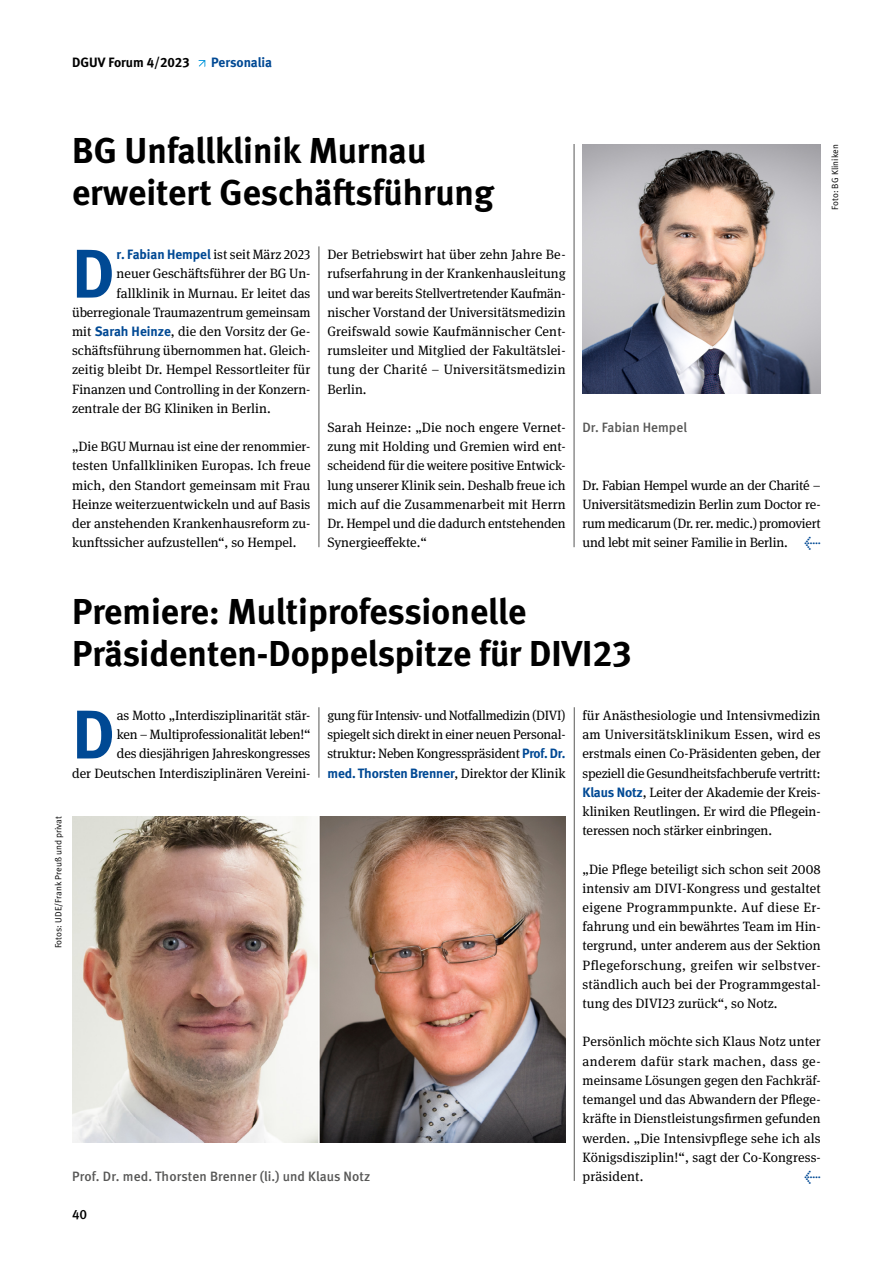
<style>
.page{position:relative;width:893px;height:1263px;background:#fff}
.page>*{position:absolute;margin:0;border:0;box-sizing:border-box;transform-origin:0 0}
.Fließtext_Initial_bo{font:700 68.7px "DGUV Meta";color:#004994}
.t1{font:700 36px/42px "DGUV Meta";color:#000}
.Fließtext_book_9pt{font:13.5px/19.2px "DGUV Meta Serif";color:#000;text-align:justify}
.Fließtext_Initial_bo-2{font:13.5px/19.2px "DGUV Meta Serif";letter-spacing:-.005em;color:#000;text-align:justify}
.Bildunterschrift{font:500 13.5px "DGUV Meta";letter-spacing:.01em;color:#575756}
.t2{font:700 13.5px "DGUV Meta";color:#000}
.t3{font:700 13.5px "DGUV Meta";letter-spacing:-.005em;color:#004994}
.t4{font:500 13.5px "DGUV Meta";color:#000}
.t5{font:500 13.5px "DGUV Meta";color:#004994}
.t6{font:9px "DGUV Meta";letter-spacing:.01em;color:#000}
.s1{font-family:"DGUV Meta";font-weight:700;color:#004994}
.s2{font-family:"DGUV Meta";font-weight:500;color:#004994}
</style>
<div class="page">
<svg style="left:198px;top:60px;width:7px;height:7px"></svg>
<img style="left:583px;top:144px;width:238px;height:250px">
<hr style="left:319px;top:246px;width:1px;height:301px;background:#575756">
<hr style="left:319px;top:707px;width:1px;height:71px;background:#575756">
<img style="left:72px;top:816px;width:494px;height:326px">
<hr style="left:574px;top:144px;width:1px;height:403px;background:#575756">
<hr style="left:574px;top:707px;width:1px;height:474px;background:#575756">
<h1 class="t2" style="left:72px;top:54px;width:119px">DGUV Forum 4/2023</h1>
<h2 class="t3" style="left:211px;top:54px;width:62px">Personalia</h2>
<h3 class="t1" style="left:72px;top:131px;width:423px">BG Unfallklinik Murnau erweitert Geschäftsführung</h3>
<p class="Fließtext_Initial_bo" style="left:72px;top:233px;width:44px">D</p>
<p class="Fließtext_Initial_bo-2" style="left:117px;top:245px;width:195px"><span class="s1">r. Fabian Hempel</span> ist seit März 2023</p>
<p class="Fließtext_Initial_bo-2" style="left:117px;top:264px;width:195px">neuer Geschäftsführer der BG Un-</p>
<p class="Fließtext_Initial_bo-2" style="left:117px;top:284px;width:195px">fallklinik in Murnau. Er leitet das</p>
<p class="Fließtext_Initial_bo-2" style="left:72px;top:303px;width:240px">überregionale Traumazentrum gemeinsam</p>
<p class="Fließtext_Initial_bo-2" style="left:72px;top:322px;width:240px">mit <span class="s1">Sarah Heinze</span>, die den Vorsitz der Ge-</p>
<p class="Fließtext_Initial_bo-2" style="left:72px;top:341px;width:240px">schäftsführung übernommen hat. Gleich-</p>
<p class="Fließtext_Initial_bo-2" style="left:72px;top:360px;width:240px">zeitig bleibt Dr. Hempel Ressortleiter für</p>
<p class="Fließtext_Initial_bo-2" style="left:72px;top:380px;width:240px">Finanzen und Controlling in der Konzern-</p>
<p class="Fließtext_Initial_bo-2" style="left:72px;top:399px;width:200px">zentrale der BG Kliniken in Berlin.</p>
<p class="Fließtext_book_9pt" style="left:72px;top:437px;width:240px">„Die BGU Murnau ist eine der renommier&shy;testen Unfallkliniken Europas. Ich freue mich, den Standort gemeinsam mit Frau Heinze weiterzuentwickeln und auf Basis der anstehenden Krankenhausreform zu&shy;kunftssicher aufzustellen“, so Hempel.</p>
<p class="Fließtext_book_9pt" style="left:327px;top:245px;width:240px">Der Betriebswirt hat über zehn Jahre Be&shy;rufserfahrung in der Krankenhausleitung und war bereits Stellvertretender Kaufmän&shy;nischer Vorstand der Universitätsmedizin Greifswald sowie Kaufmännischer Cent&shy;rumsleiter und Mitglied der Fakultätslei&shy;tung der Charité – Universitätsmedizin Berlin.</p>
<p class="Fließtext_book_9pt" style="left:327px;top:418px;width:240px">Sarah Heinze: „Die noch engere Vernet&shy;zung mit Holding und Gremien wird ent&shy;scheidend für die weitere positive Entwick&shy;lung unserer Klinik sein. Deshalb freue ich mich auf die Zusammenarbeit mit Herrn Dr. Hempel und die dadurch entstehenden Synergieeffekte.“</p>
<p class="t6" style="left:830px;top:210px;width:67px;rotate:-90deg">Foto: BG Kliniken</p>
<p class="Bildunterschrift" style="left:583px;top:419px;width:106px">Dr. Fabian Hempel</p>
<p class="Fließtext_book_9pt" style="left:583px;top:476px;width:240px">Dr. Fabian Hempel wurde an der Charité – Universitätsmedizin Berlin zum Doctor re&shy;rum medicarum (Dr. rer. medic.) promoviert und lebt mit seiner Familie in Berlin. <span class="s2">←</span></p>
<h3 class="t1" style="left:72px;top:592px;width:561px">Premiere: Multiprofessionelle<br>Präsidenten-Doppelspitze für DIVI23</h3>
<p class="t6" style="left:53px;top:948px;width:134px;rotate:-90deg">Fotos: UDE/Frank Preuß und privat</p>
<p class="Fließtext_Initial_bo-2" style="left:72px;top:706px;width:240px;text-align:right">as Motto „Interdisziplinarität stär-<br>ken – Multiprofessionalität leben!“<br>des diesjährigen Jahreskongresses<br>der Deutschen Interdisziplinären Vereini-</p>
<p class="Fließtext_Initial_bo-2" style="left:327px;top:706px;width:240px">gung für Intensiv- und Notfallmedizin (DIVI) spiegelt sich direkt in einer neuen Personal&shy;struktur: Neben Kongresspräsident <span class="s1">Prof. Dr. med. Thorsten Brenner</span>, Direktor der Klinik</p>
<p class="Fließtext_Initial_bo-2" style="left:583px;top:706px;width:240px">für Anästhesiologie und Intensivmedizin am Universitätsklinikum Essen, wird es erstmals einen Co-Präsidenten geben, der speziell die Gesundheitsfachberufe vertritt:<br><span class="s1">Klaus Notz</span>, Leiter der Akademie der Kreis&shy;kliniken Reutlingen. Er wird die Pflegein&shy;teressen noch stärker einbringen.</p>
<p class="Fließtext_book_9pt" style="left:583px;top:860px;width:240px">„Die Pflege beteiligt sich schon seit 2008 intensiv am DIVI-Kongress und gestaltet eigene Programmpunkte. Auf diese Er&shy;fahrung und ein bewährtes Team im Hin&shy;tergrund, unter anderem aus der Sektion Pflegeforschung, greifen wir selbstver&shy;ständlich auch bei der Programmgestal&shy;tung des DIVI23 zurück“, so Notz.</p>
<p class="Fließtext_book_9pt" style="left:583px;top:1032px;width:240px">Persönlich möchte sich Klaus Notz unter anderem dafür stark machen, dass ge&shy;meinsame Lösungen gegen den Fachkräf&shy;temangel und das Abwandern der Pflege&shy;kräfte in Dienstleistungsfirmen gefunden werden. „Die Intensivpflege sehe ich als Königsdisziplin!“, sagt der Co-Kongress&shy;präsident.</p>
<p class="Fließtext_Initial_bo" style="left:72px;top:694px;width:44px">D</p>
<p class="Bildunterschrift" style="left:72px;top:1168px;width:300px">Prof. Dr. med. Thorsten Brenner (li.) und Klaus Notz</p>
<p class="t5" style="left:805px;top:1168px;width:18px">←</p>
<p class="t4" style="left:72px;top:1207px;width:17px">40</p>
</div>
